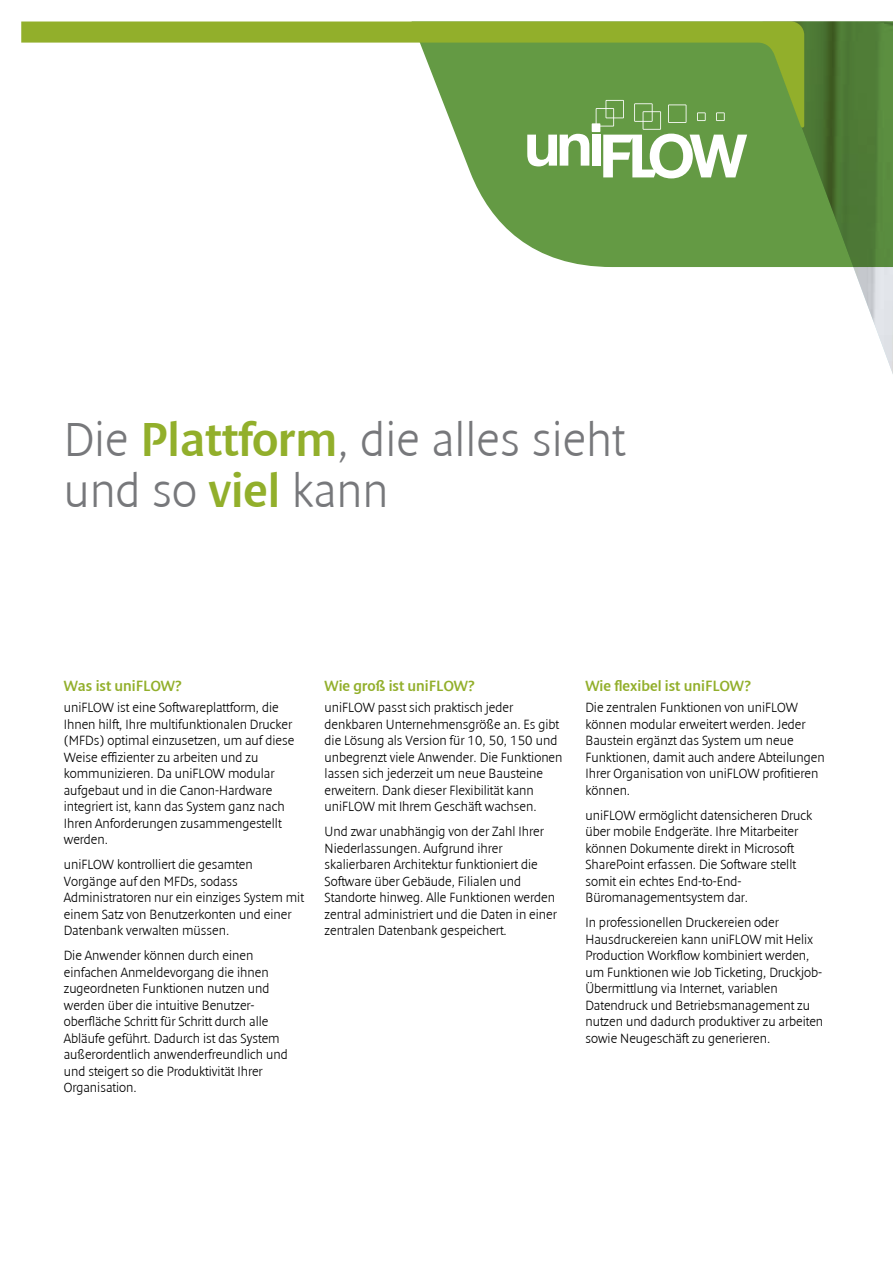
<style>
.page{position:relative;width:893px;height:1263px;background:#fff}
.page>*{position:absolute;margin:0;border:0;box-sizing:border-box;transform-origin:0 0}
.t1{font:300 48px/51px "Denda New";color:#77787b}
.t2{font:15px "Denda New";color:#92af2b}
.t3{font:300 13.5px/16.5px "Denda New";color:#000}
.s1{font-weight:400;color:#92af2b}
</style>
<div class="page">
<svg style="left:21px;top:21px;width:872px;height:353px"></svg>
<h1 class="t1" style="left:64px;top:415px;width:563px">Die <span class="s1">Plattform</span>, die alles sieht und so <span class="s1">viel</span> kann</h1>
<p class="t2" style="left:64px;top:678px;width:120px">Was ist uniFLOW?</p>
<p class="t3" style="left:64px;top:699px;width:232px">uniFLOW ist eine Softwareplattform, die Ihnen hilft, Ihre multifunktionalen Drucker (MFDs) optimal einzusetzen, um auf diese Weise effizienter zu arbeiten und zu kommunizieren. Da uniFLOW modular aufgebaut und in die Canon-Hardware integriert ist, kann das System ganz nach Ihren Anforderungen zusammengestellt werden.</p>
<p class="t3" style="left:64px;top:856px;width:242px">uniFLOW kontrolliert die gesamten Vorgänge auf den MFDs, sodass Administratoren nur ein einziges System mit einem Satz von Benutzerkonten und einer Datenbank verwalten müssen.</p>
<p class="t3" style="left:64px;top:947px;width:226px">Die Anwender können durch einen einfachen Anmeldevorgang die ihnen zugeordneten Funktionen nutzen und werden über die intuitive Benutzer&shy;oberfläche Schritt für Schritt durch alle Abläufe geführt. Dadurch ist das System außerordentlich anwenderfreundlich und und steigert so die Produktivität Ihrer Organisation.</p>
<p class="t2" style="left:325px;top:678px;width:152px">Wie groß ist uniFLOW?</p>
<p class="t3" style="left:325px;top:699px;width:239px">uniFLOW passt sich praktisch jeder denkbaren Unternehmensgröße an. Es gibt die Lösung als Version für 10, 50, 150 und unbegrenzt viele Anwender. Die Funktionen lassen sich jederzeit um neue Bausteine erweitern. Dank dieser Flexibilität kann uniFLOW mit Ihrem Geschäft wachsen.</p>
<p class="t3" style="left:325px;top:823px;width:234px">Und zwar unabhängig von der Zahl Ihrer Niederlassungen. Aufgrund ihrer skalierbaren Architektur funktioniert die Software über Gebäude, Filialen und Standorte hinweg. Alle Funktionen werden zentral administriert und die Daten in einer zentralen Datenbank gespeichert.</p>
<p class="t2" style="left:585px;top:678px;width:168px">Wie flexibel ist uniFLOW?</p>
<p class="t3" style="left:585px;top:699px;width:241px">Die zentralen Funktionen von uniFLOW können modular erweitert werden. Jeder Baustein ergänzt das System um neue Funktionen, damit auch andere Abteilungen Ihrer Organisation von uniFLOW profitieren können.</p>
<p class="t3" style="left:585px;top:807px;width:228px">uniFLOW ermöglicht datensicheren Druck über mobile Endgeräte. Ihre Mitarbeiter können Dokumente direkt in Microsoft SharePoint erfassen. Die Software stellt somit ein echtes End-to-End-Büromanagementsystem dar.</p>
<p class="t3" style="left:585px;top:914px;width:239px">In professionellen Druckereien oder Hausdruckereien kann uniFLOW mit Helix Production Workflow kombiniert werden, um Funktionen wie Job Ticketing, Druckjob-Übermittlung via Internet, variablen Datendruck und Betriebsmanagement zu nutzen und dadurch produktiver zu arbeiten sowie Neugeschäft zu generieren.</p>
</div>
